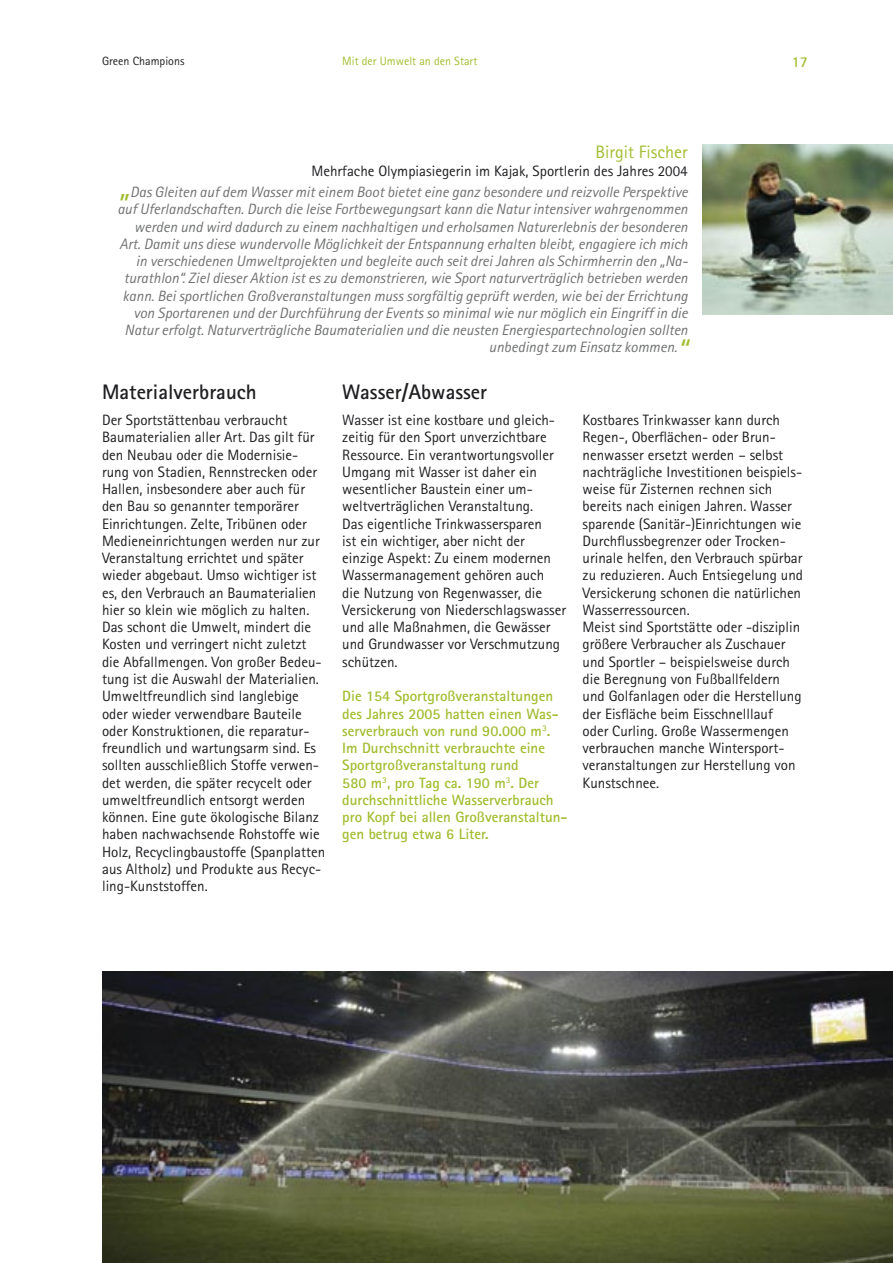
<style>
.page{position:relative;width:893px;height:1263px;background:#fff}
.page>*{position:absolute;margin:0;border:0;box-sizing:border-box;transform-origin:0 0}
.t1{font:700 21px "Rotis Sans Serif";color:#1f1e21}
.t2{font:18px "Rotis Sans Serif";color:#a2bd30}
.t3{font:15px/17.2px "Rotis Sans Serif";color:#1f1e21}
.t4{font:italic 15px/17.2px "Rotis Sans Serif";color:#707172;text-align:right}
.t5{font:700 15px/17.2px "Rotis Sans Serif";color:#a2bd30}
.t6{font:12px "Rotis Sans Serif";color:#a2bd30}
.t7{font:12px "Rotis Sans Serif";color:#1f1e21}
.s1{font-style:normal;color:#1f1e21}
.s2{font-size:30px;color:#a2bd30}
</style>
<div class="page">
<img style="left:703px;top:145px;width:190px;height:170px">
<img style="left:102px;top:971px;width:791px;height:292px">
<p class="t7" style="left:102px;top:54px;width:84px">Green Champions</p>
<p class="t6" style="left:342px;top:54px;width:137px">Mit der Umwelt an den Start</p>
<p class="t5" style="left:792px;top:53px;width:18px">17</p>
<p class="t2" style="left:595px;top:142px;width:94px">Birgit Fischer</p>
<p class="t4" style="left:120px;top:160px;width:570px;line-height:21.6px"><span class="s1">Mehrfache Olympiasiegerin im Kajak, Sportlerin des Jahres 2004<br></span><span class="s2">„</span>Das Gleiten auf dem Wasser mit einem Boot bietet eine ganz besondere und reizvolle Perspektive</p>
<p class="t4" style="left:117px;top:201px;width:572px">auf Uferlandschaften. Durch die leise Fortbewegungsart kann die Natur intensiver wahrgenommen werden und wird dadurch zu einem nachhaltigen und erholsamen Naturerlebnis der besonderen Art. Damit uns diese wundervolle Möglichkeit der Entspannung erhalten bleibt, engagiere ich mich in verschiedenen Umweltprojekten und begleite auch seit drei Jahren als Schirmherrin den „Na&shy;turathlon“. Ziel dieser Aktion ist es zu demonstrieren, wie Sport naturverträglich betrieben werden kann. Bei sportlichen Großveranstaltungen muss sorgfältig geprüft werden, wie bei der Errichtung von Sportarenen und der Durchführung der Events so minimal wie nur möglich ein Eingriff in die Natur erfolgt. Naturverträgliche Baumaterialien und die neusten Energiespartechnologien sollten unbedingt zum Einsatz kommen.<span class="s2">“</span></p>
<h1 class="t1" style="left:102px;top:379px;width:156px">Materialverbrauch</h1>
<p class="t3" style="left:102px;top:411px;width:225px">Der Sportstättenbau verbraucht Baumaterialien aller Art. Das gilt für den Neubau oder die Modernisie&shy;rung von Stadien, Rennstrecken oder Hallen, insbesondere aber auch für den Bau so genannter temporärer Einrichtungen. Zelte, Tribünen oder Medieneinrichtungen werden nur zur Veranstaltung errichtet und später wieder abgebaut. Umso wichtiger ist es, den Verbrauch an Baumaterialien hier so klein wie möglich zu halten.<br>Das schont die Umwelt, mindert die Kosten und verringert nicht zuletzt die Abfallmengen. Von großer Bedeu&shy;tung ist die Auswahl der Materialien.<br>Umweltfreundlich sind langlebige oder wieder verwendbare Bauteile oder Konstruktionen, die reparatur&shy;freundlich und wartungsarm sind. Es sollten ausschließlich Stoffe verwen&shy;det werden, die später recycelt oder umweltfreundlich entsorgt werden können. Eine gute ökologische Bilanz haben nachwachsende Rohstoffe wie Holz, Recyclingbaustoffe (Spanplatten aus Altholz) und Produkte aus Recyc&shy;ling-Kunststoffen.</p>
<h1 class="t1" style="left:342px;top:379px;width:146px">Wasser/Abwasser</h1>
<p class="t3" style="left:342px;top:411px;width:225px">Wasser ist eine kostbare und gleich&shy;zeitig für den Sport unverzichtbare Ressource. Ein verantwortungsvoller Umgang mit Wasser ist daher ein wesentlicher Baustein einer um&shy;weltverträglichen Veranstaltung.<br>Das eigentliche Trinkwassersparen<br>ist ein wichtiger, aber nicht der einzige Aspekt: Zu einem modernen Wassermanagement gehören auch<br>die Nutzung von Regenwasser, die Versickerung von Niederschlagswasser und alle Maßnahmen, die Gewässer und Grundwasser vor Verschmutzung schützen.</p>
<p class="t5" style="left:342px;top:687px;width:227px">Die 154 Sportgroßveranstaltungen des Jahres 2005 hatten einen Was&shy;serverbrauch von rund 90.000 m<sup>3</sup>.<br>Im Durchschnitt verbrauchte eine<br>Sportgroßveranstaltung rund<br>580 m<sup>3</sup>, pro Tag ca. 190 m<sup>3</sup>. Der durchschnittliche Wasserverbrauch pro Kopf bei allen Großveranstaltun&shy;gen betrug etwa 6 Liter.</p>
<p class="t3" style="left:583px;top:411px;width:222px">Kostbares Trinkwasser kann durch Regen-, Oberflächen- oder Brun&shy;nenwasser ersetzt werden – selbst nachträgliche Investitionen beispiels&shy;weise für Zisternen rechnen sich bereits nach einigen Jahren. Wasser sparende (Sanitär-)Einrichtungen wie Durchflussbegrenzer oder Trocken&shy;urinale helfen, den Verbrauch spürbar zu reduzieren. Auch Entsiegelung und Versickerung schonen die natürlichen Wasserressourcen.<br>Meist sind Sportstätte oder -disziplin größere Verbraucher als Zuschauer und Sportler – beispielsweise durch die Beregnung von Fußballfeldern und Golfanlagen oder die Herstellung der Eisfläche beim Eisschnelllauf<br>oder Curling. Große Wassermengen verbrauchen manche Wintersport&shy;veranstaltungen zur Herstellung von Kunstschnee.</p>
</div>
